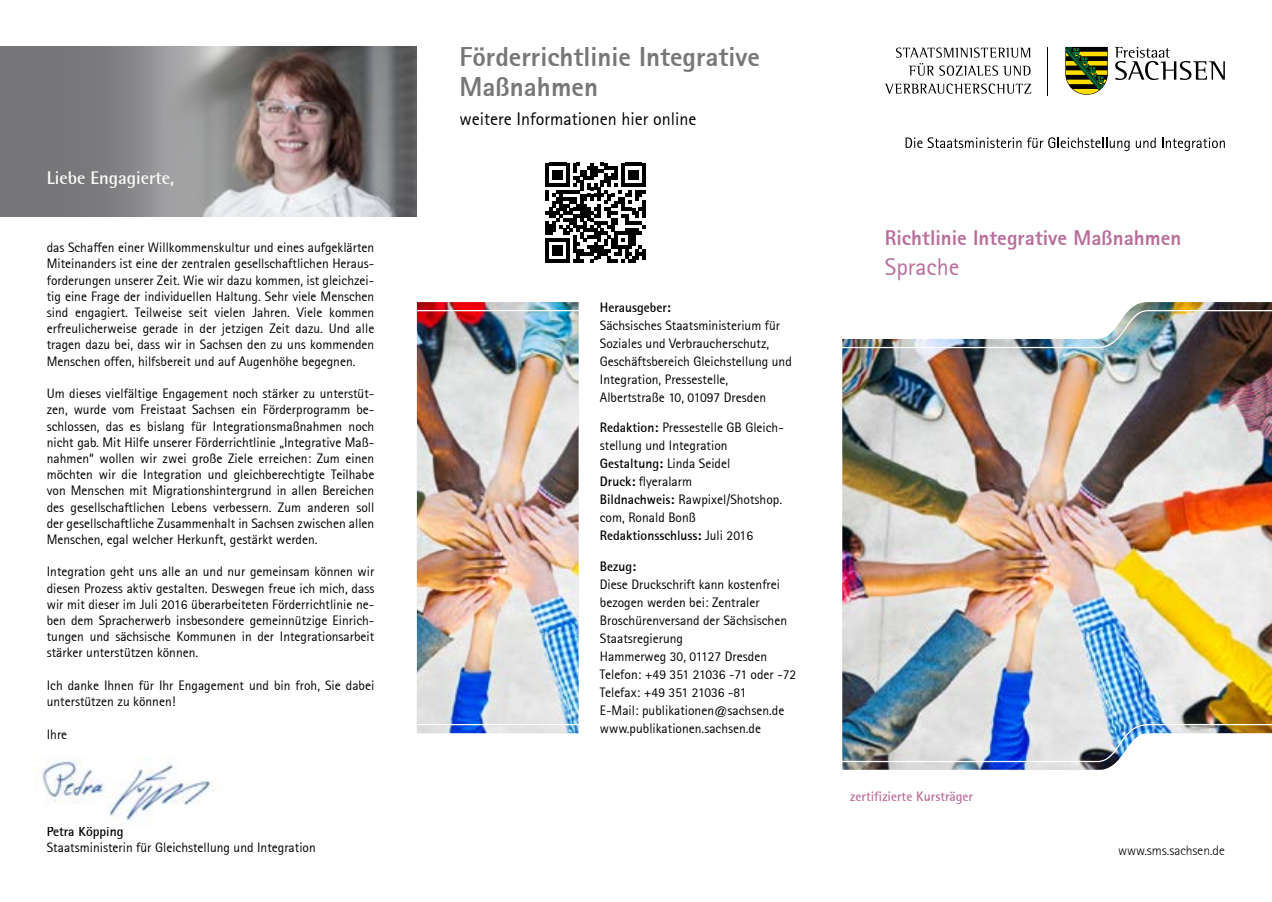
<style>
.page{position:relative;width:1272px;height:902px;background:#fff}
.page>*{position:absolute;margin:0;border:0;box-sizing:border-box;transform-origin:0 0}
.t1{font:800 27px/29.7px "Rotis Sans Serif";color:#77777a}
.t2{font:24px "Rotis Sans Serif";color:#b96f9b}
.t3{font:800 21px "Rotis Sans Serif";color:#b96f9b}
.t4{font:18px "Rotis Sans Serif";color:#000}
.t5{font:700 18px "Rotis Semi Sans";color:#fbfbfb}
.t6{font:13.5px/16.2px "Rotis Sans Serif";color:#000}
.t7{font:700 13.5px "Rotis Sans Serif";color:#000}
.t8{font:700 13.5px "Rotis Sans Serif";color:#ba6f9b}
.t9{font:300 13.5px "Rotis Sans Serif";color:#000}
.s1{font-weight:700}
.s2{font-weight:400}
</style>
<div class="page">
<img style="left:842px;top:302px;width:429px;height:467px">
<img style="left:417px;top:302px;width:161px;height:431px">
<svg style="left:1114px;top:47px;width:110px;height:33px"></svg>
<svg style="left:1065px;top:47px;width:42px;height:48px;background:#687023"></svg>
<hr style="left:1046px;top:47px;width:1px;height:49px;background:#000">
<svg style="left:896px;top:48px;width:134px;height:28px"></svg>
<svg style="left:885px;top:84px;width:146px;height:10px"></svg>
<svg style="left:905px;top:137px;width:224px;height:14px"></svg>
<svg style="left:1135px;top:137px;width:20px;height:11px"></svg>
<svg style="left:1162px;top:137px;width:62px;height:14px"></svg>
<img style="left:215px;top:47px;width:202px;height:170px">
<svg style="left:0;top:47px;width:215px;height:170px;background:#868689"></svg>
<svg style="left:545px;top:163px;width:100px;height:100px"></svg>
<img style="left:34px;top:756px;width:180px;height:66px">
<p class="t5" style="left:47px;top:167px;width:129px">Liebe Engagierte,</p>
<p class="t6" style="left:47px;top:239px;width:329px;text-align:justify">das Schaffen einer Willkommenskultur und eines aufgeklärten Miteinanders ist eine der zentralen gesellschaftlichen Heraus&shy;forderungen unserer Zeit. Wie wir dazu kommen, ist gleichzei&shy;tig eine Frage der individuellen Haltung. Sehr viele Menschen sind engagiert. Teilweise seit vielen Jahren. Viele kommen erfreulicherweise gerade in der jetzigen Zeit dazu. Und alle tragen dazu bei, dass wir in Sachsen den zu uns kommenden Menschen offen, hilfsbereit und auf Augenhöhe begegnen.</p>
<p class="t6" style="left:47px;top:385px;width:329px;text-align:justify">Um dieses vielfä ltige Engagement noch stä rker zu unterstüt&shy;zen, wurde vom Freistaat Sachsen ein Förderprogramm be&shy;schlossen, das es bislang fü r Integrationsmaßnahmen noch nicht gab. Mit Hilfe unserer Förderrichtlinie „Integrative Maß&shy;nahmen“ wollen wir zwei große Ziele erreichen: Zum einen möchten wir die Integration und gleichberechtigte Teilhabe von Menschen mit Migrationshintergrund in allen Bereichen des gesellschaftlichen Lebens verbessern. Zum anderen soll der gesellschaftliche Zusammenhalt in Sachsen zwischen allen Menschen, egal welcher Herkunft, gestä rkt werden.</p>
<p class="t6" style="left:47px;top:563px;width:329px;text-align:justify">Integration geht uns alle an und nur gemeinsam können wir diesen Prozess aktiv gestalten. Deswegen freue ich mich, dass wir mit dieser im Juli 2016 überarbeiteten Förderrichtlinie ne&shy;ben dem Spracherwerb insbesondere gemeinnützige Einrich&shy;tungen und sächsische Kommunen in der Integrationsarbeit stä rker unterstützen können.</p>
<p class="t6" style="left:47px;top:677px;width:329px">Ich danke Ihnen fü r Ihr Engagement und bin froh, Sie dabei unterstützen zu können!</p>
<p class="t6" style="left:47px;top:725px;width:22px">Ihre</p>
<p class="t7" style="left:47px;top:822px;width:78px">Petra Köpping</p>
<p class="t6" style="left:47px;top:839px;width:270px">Staatsministerin für Gleichstellung und Integration</p>
<p class="t1" style="left:459px;top:41px;width:302px">Förderrichtlinie Integrative<br>Maßnahmen</p>
<p class="t4" style="left:459px;top:109px;width:238px">weitere Informationen hier online</p>
<p class="t7" style="left:600px;top:298px;width:72px">Herausgeber:</p>
<p class="t6" style="left:600px;top:316px;width:193px;line-height:18px">Sächsisches Staatsministerium für Soziales und Verbraucherschutz, Geschäftsbereich Gleichstellung und Integration, Pressestelle,</p>
<p class="t6" style="left:600px;top:389px;width:168px">Albertstraße 10, 01097 Dresden</p>
<p class="t6" style="left:600px;top:418px;width:185px;line-height:18px"><span class="s1">Redaktion:</span> Pressestelle GB Gleich&shy;stellung und Integration</p>
<p class="t7" style="left:600px;top:455px;width:132px">Gestaltung: <span class="s2">Linda Seidel</span></p>
<p class="t6" style="left:600px;top:473px;width:94px"><span class="s1">Druck:</span> flyeralarm</p>
<p class="t6" style="left:600px;top:490px;width:184px;line-height:18px"><span class="s1">Bildnachweis:</span> Rawpixel/Shotshop. com, Ronald Bonß</p>
<p class="t7" style="left:600px;top:527px;width:155px">Redaktionsschluss: <span class="s2">Juli 2016</span></p>
<p class="t7" style="left:600px;top:558px;width:38px">Bezug:</p>
<p class="t6" style="left:600px;top:576px;width:182px">Diese Druckschrift kann kostenfrei</p>
<p class="t6" style="left:600px;top:593px;width:189px;line-height:18px">bezogen werden bei: Zentraler<br>Broschürenversand der Sächsischen<br>Staatsregierung</p>
<p class="t6" style="left:600px;top:648px;width:169px">Hammerweg 30, 01127 Dresden</p>
<p class="t6" style="left:600px;top:666px;width:198px">Telefon: +49 351 21036 -71 oder -72</p>
<p class="t6" style="left:600px;top:684px;width:148px">Telefax: +49 351 21036 -81</p>
<p class="t6" style="left:600px;top:702px;width:186px">E-Mail: publikationen@sachsen.de</p>
<p class="t6" style="left:600px;top:720px;width:163px">www.publikationen.sachsen.de</p>
<p class="t3" style="left:884px;top:224px;width:298px">Richtlinie Integrative Maßnahmen</p>
<p class="t2" style="left:884px;top:252px;width:76px">Sprache</p>
<p class="t8" style="left:850px;top:787px;width:124px">zertifizierte Kursträger</p>
<p class="t9" style="left:1118px;top:842px;width:108px">www.sms.sachsen.de</p>
</div>
